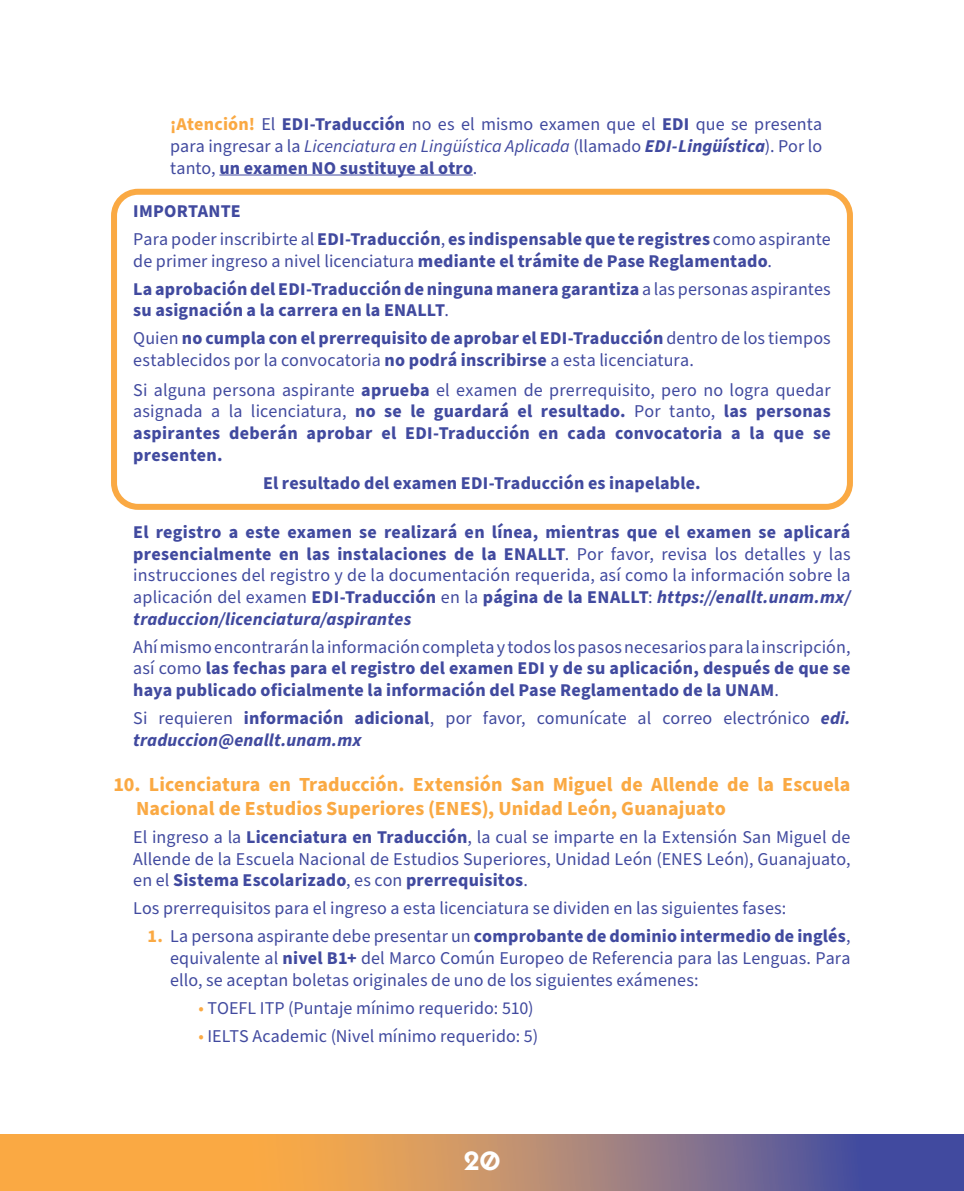
<style>
.page{position:relative;width:964px;height:1191px;background:#fff}
.page>*{position:absolute;margin:0;border:0;box-sizing:border-box;transform-origin:0 0}
.t1{font:700 26px "Edge Display";color:#fff}
.t2{font:700 20px/24px "Source Sans Pro";letter-spacing:.005em;color:#faa943}
.t3{font:700 18px/21.6px "Source Sans Pro";letter-spacing:.01em;color:#414a9f}
.t4{font:18px/21.6px "Source Sans Pro";letter-spacing:.005em;color:#414a9f;text-align:justify}
.s1{font-weight:700;color:#faa943}
.s2{font-weight:700}
.s3{font-style:italic}
.s4{font-weight:700;font-style:italic}
.s5{font-weight:400}
.s6{color:#faa943}
</style>
<div class="page">
<svg style="left:0;top:1134px;width:964px;height:57px;background:#b6886c"></svg>
<hr style="left:219px;top:175px;width:254px;height:1px;background:#414a9f">
<div style="left:111px;top:189px;width:742px;height:321px;border:6px solid #faa943;border-radius:24px"></div>
<p class="t4" style="left:170px;top:114px;width:654px"><span class="s1">¡Atención!</span> El <span class="s2">EDI-Traducción</span> no es el mismo examen que el <span class="s2">EDI</span> que se presenta para ingresar a la <span class="s3">Licenciatura en Lingüística Aplicada</span> (llamado <span class="s4">EDI-Lingüística</span>). Por lo tanto, <span class="s2">un examen NO sustituye al otro</span>.</p>
<p class="t3" style="left:133px;top:197px;width:699px;line-height:28px">IMPORTANTE<br><span class="s5">Para poder inscribirte al</span> EDI-Traducción<span class="s5">,</span> es indispensable que te registres <span class="s5">como aspirante</span></p>
<p class="t3" style="left:133px;top:247px;width:699px;line-height:28px"><span class="s5">de primer ingreso a nivel licenciatura</span> mediante el trámite de Pase Reglamentado<span class="s5">.<br></span>La aprobación del EDI-Traducción de ninguna manera garantiza <span class="s5">a las personas aspirantes</span></p>
<p class="t3" style="left:133px;top:297px;width:699px;line-height:28px">su asignación a la carrera en la ENALLT<span class="s5">.<br>Quien</span> no cumpla con el prerrequisito de aprobar el EDI-Traducción <span class="s5">dentro de los tiempos</span></p>
<p class="t4" style="left:133px;top:345px;width:699px;line-height:30px">establecidos por la convocatoria <span class="s2">no podrá inscribirse</span> a esta licenciatura.<br>Si alguna persona aspirante <span class="s2">aprueba</span> el examen de prerrequisito, pero no logra quedar</p>
<p class="t3" style="left:133px;top:401px;width:699px;text-align:justify"><span class="s5">asignada a la licenciatura,</span> no se le guardará el resultado. <span class="s5">Por tanto,</span> las personas aspirantes deberán aprobar el EDI-Traducción en cada convocatoria a la que se presenten.</p>
<p class="t3" style="left:263px;top:472px;width:439px">El resultado del examen EDI-Traducción es inapelable.</p>
<p class="t3" style="left:133px;top:522px;width:719px;text-align:justify">El registro a este examen se realizará en línea, mientras que el examen se aplicará presencialmente en las instalaciones de la ENALLT<span class="s5">. Por favor, revisa los detalles y las instrucciones del registro y de la documentación requerida, así como la información sobre la aplicación del examen</span> EDI-Traducción <span class="s5">en la</span> página de la ENALLT<span class="s5">:</span> <span class="s3">https://enallt.unam.mx/ traduccion/licenciatura/aspirantes</span></p>
<p class="t3" style="left:133px;top:636px;width:719px;text-align:justify"><span class="s5">Ahí mismo encontrarán la información completa y todos los pasos necesarios para la inscripción, así como</span> las fechas para el registro del examen EDI y de su aplicación, después de que se haya publicado oficialmente la información del Pase Reglamentado de la UNAM<span class="s5">.</span></p>
<p class="t4" style="left:133px;top:707px;width:719px">Si requieren <span class="s2">información adicional</span>, por favor, comunícate al correo electrónico <span class="s4">edi. traduccion@enallt.unam.mx</span></p>
<p class="t2" style="left:136px;top:773px;width:716px;text-indent:-23px">10. Licenciatura en Traducción. Extensión San Miguel de Allende de la Escuela<br>Nacional de Estudios Superiores (ENES), Unidad León, Guanajuato</p>
<p class="t4" style="left:133px;top:827px;width:719px">El ingreso a la <span class="s2">Licenciatura en Traducción</span>, la cual se imparte en la Extensión San Miguel de Allende de la Escuela Nacional de Estudios Superiores, Unidad León (ENES León), Guanajuato, en el <span class="s2">Sistema Escolarizado</span>, es con <span class="s2">prerrequisitos</span>.</p>
<p class="t4" style="left:133px;top:898px;width:655px">Los prerrequisitos para el ingreso a esta licenciatura se dividen en las siguientes fases:</p>
<p class="t4" style="left:170px;top:926px;width:682px;text-indent:-23px"><span class="s1">1.</span> La persona aspirante debe presentar un <span class="s2">comprobante de dominio intermedio de inglés</span>, equivalente al <span class="s2">nivel B1+</span> del Marco Común Europeo de Referencia para las Lenguas. Para ello, se aceptan boletas originales de uno de los siguientes exámenes:</p>
<p class="t4" style="left:198px;top:997px;width:337px"><span class="s6">•</span> TOEFL ITP (Puntaje mínimo requerido: 510)</p>
<p class="t4" style="left:198px;top:1025px;width:341px"><span class="s6">•</span> IELTS Academic (Nivel mínimo requerido: 5)</p>
<h1 class="t1" style="left:464px;top:1144px;width:38px">20</h1>
</div>
